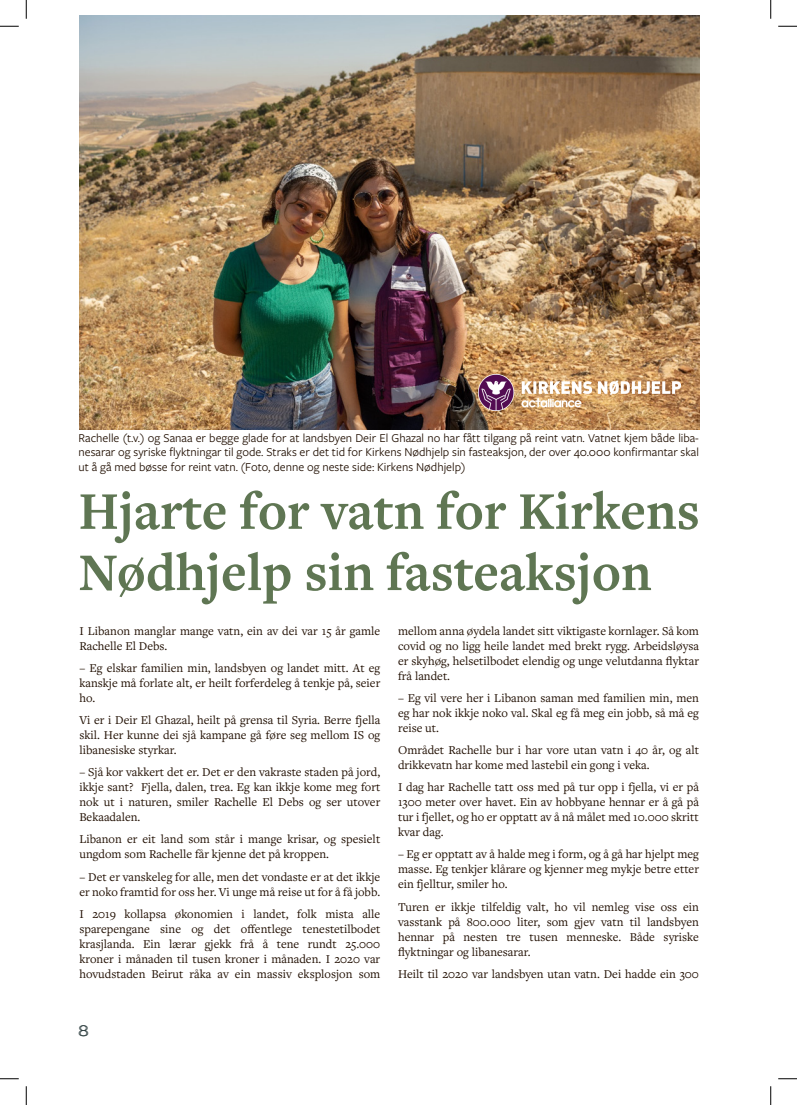
<style>
.page{position:relative;width:797px;height:1105px;background:#fff}
.page>*{position:absolute;margin:0;border:0;box-sizing:border-box;transform-origin:0 0}
.Artikkel_tittel{font:700 55px/61.2px "Freight Text Pro";color:#5f7653}
.Brødtekst{font:12.5px/15px "Freight Text Pro";color:#200e00;text-align:justify}
.Bildetekst{font:12.5px/14.4px "Freight Sans Pro";color:#200e00;text-align:justify}
.t1{font:12.5px "Maritime Champion";color:#2b3c3d}
</style>
<div class="page">
<img style="left:79px;top:16px;width:620px;height:413px">
<img style="left:478px;top:374px;width:202px;height:36px">
<svg style="left:0;top:25px;width:19px;height:2px"></svg>
<svg style="left:778px;top:25px;width:19px;height:2px"></svg>
<svg style="left:0;top:1078px;width:19px;height:1px"></svg>
<svg style="left:778px;top:1078px;width:19px;height:1px"></svg>
<svg style="left:25px;top:0;width:2px;height:19px"></svg>
<svg style="left:25px;top:1086px;width:2px;height:19px"></svg>
<svg style="left:770px;top:0;width:1px;height:19px"></svg>
<svg style="left:770px;top:1086px;width:1px;height:19px"></svg>
<p class="Bildetekst" style="left:79px;top:430px;width:622px">Rachelle (t.v.) og Sanaa er begge glade for at landsbyen Deir El Ghazal no har fått tilgang på reint vatn. Vatnet kjem både liba&shy;nesarar og syriske flyktningar til gode. Straks er det tid for Kirkens Nødhjelp sin fasteaksjon, der over 40.000 konfirmantar skal ut å gå med bøsse for reint vatn. (Foto, denne og neste side: Kirkens Nødhjelp)</p>
<p class="Artikkel_tittel" style="left:79px;top:479px;width:622px">Hjarte for vatn for Kirkens<br>Nødhjelp sin fasteaksjon</p>
<p class="Brødtekst" style="left:79px;top:623px;width:302px">I Libanon manglar mange vatn, ein av dei var 15 år gamle<br>Rachelle El Debs.</p>
<p class="Brødtekst" style="left:79px;top:660px;width:302px">– Eg elskar familien min, landsbyen og landet mitt. At eg kanskje må forlate alt, er heilt forferdeleg å tenkje på, seier ho.</p>
<p class="Brødtekst" style="left:79px;top:712px;width:302px">Vi er i Deir El Ghazal, heilt på grensa til Syria. Berre fjella skil. Her kunne dei sjå kampane gå føre seg mellom IS og libanesiske styrkar.</p>
<p class="Brødtekst" style="left:79px;top:764px;width:302px">– Sjå kor vakkert det er. Det er den vakraste staden på jord, ikkje sant? Fjella, dalen, trea. Eg kan ikkje kome meg fort nok ut i naturen, smiler Rachelle El Debs og ser utover Bekaadalen.</p>
<p class="Brødtekst" style="left:79px;top:831px;width:302px">Libanon er eit land som står i mange krisar, og spesielt ungdom som Rachelle får kjenne det på kroppen.</p>
<p class="Brødtekst" style="left:79px;top:869px;width:302px">– Det er vanskeleg for alle, men det vondaste er at det ikkje er noko framtid for oss her. Vi unge må reise ut for å få jobb.</p>
<p class="Brødtekst" style="left:79px;top:906px;width:302px">I 2019 kollapsa økonomien i landet, folk mista alle sparepengane sine og det offentlege tenestetilbodet krasjlanda. Ein lærar gjekk frå å tene rundt 25.000 kroner i månaden til tusen kroner i månaden. I 2020 var hovudstaden Beirut råka av ein massiv eksplosjon som</p>
<p class="Brødtekst" style="left:398px;top:623px;width:302px">mellom anna øydela landet sitt viktigaste kornlager. Så kom covid og no ligg heile landet med brekt rygg. Arbeidsløysa er skyhøg, helsetilbodet elendig og unge velutdanna flyktar frå landet.</p>
<p class="Brødtekst" style="left:398px;top:690px;width:302px">– Eg vil vere her i Libanon saman med familien min, men eg har nok ikkje noko val. Skal eg få meg ein jobb, så må eg reise ut.</p>
<p class="Brødtekst" style="left:398px;top:742px;width:302px">Området Rachelle bur i har vore utan vatn i 40 år, og alt drikkevatn har kome med lastebil ein gong i veka.</p>
<p class="Brødtekst" style="left:398px;top:779px;width:302px">I dag har Rachelle tatt oss med på tur opp i fjella, vi er på 1300 meter over havet. Ein av hobbyane hennar er å gå på tur i fjellet, og ho er opptatt av å nå målet med 10.000 skritt kvar dag.</p>
<p class="Brødtekst" style="left:398px;top:846px;width:302px">– Eg er opptatt av å halde meg i form, og å gå har hjelpt meg masse. Eg tenkjer klårare og kjenner meg mykje betre etter ein fjelltur, smiler ho.</p>
<p class="Brødtekst" style="left:398px;top:899px;width:302px">Turen er ikkje tilfeldig valt, ho vil nemleg vise oss ein vasstank på 800.000 liter, som gjev vatn til landsbyen hennar på nesten tre tusen menneske. Både syriske flyktningar og libanesarar.</p>
<p class="Brødtekst" style="left:398px;top:966px;width:302px">Heilt til 2020 var landsbyen utan vatn. Dei hadde ein 300</p>
<p class="t1" style="left:79px;top:1021px;width:11px">8</p>
</div>
